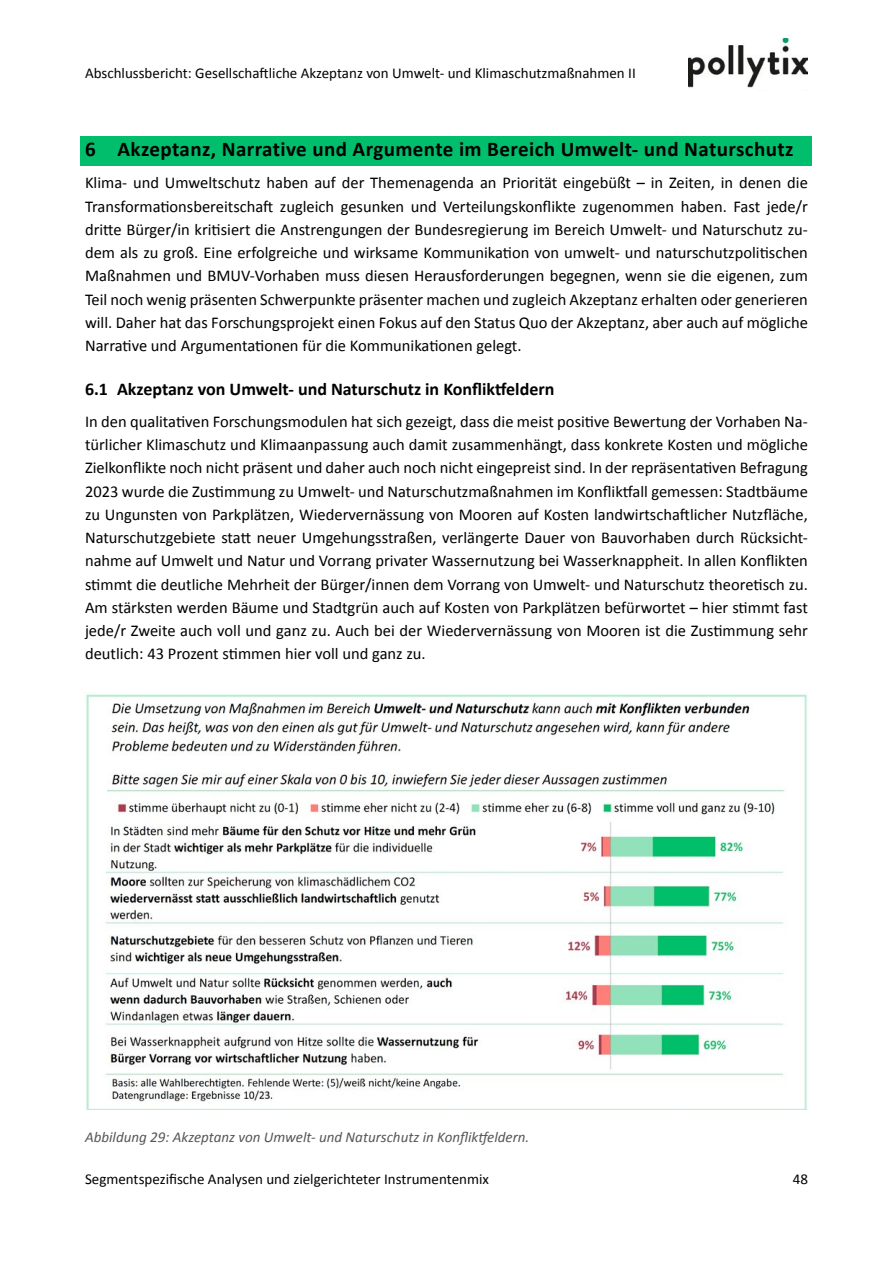
<style>
.page{position:relative;width:893px;height:1263px;background:#fff}
.page>*{position:absolute;margin:0;border:0;box-sizing:border-box;transform-origin:0 0}
.Heading_1{font:700 21px "Calibri";letter-spacing:.02em;color:#000}
.Heading_2{font:700 18px "Calibri";color:#000}
.Normal{font:16.5px/23.2px "Calibri";color:#000;text-align:justify}
.t1{font:15px "Calibri";color:#000}
.t2{font:italic 15px "Calibri";color:#565655}
</style>
<div class="page">
<img style="left:688px;top:38px;width:120px;height:50px">
<div style="left:81px;top:136px;width:731px;height:30px;background:#00be6b"></div>
<img style="left:85px;top:692px;width:723px;height:417px">
<p class="t1" style="left:85px;top:62px;width:552px">Abschlussbericht: Gesellschaftliche Akzeptanz von Umwelt- und Klimaschutzmaßnahmen II</p>
<h1 class="Heading_1" style="left:85px;top:134px;width:710px">6 Akzeptanz, Narrative und Argumente im Bereich Umwelt- und Naturschutz</h1>
<p class="Normal" style="left:85px;top:171px;width:724px">Klima- und Umweltschutz haben auf der Themenagenda an Priorität eingebüßt – in Zeiten, in denen die Transformationsbereitschaft zugleich gesunken und Verteilungskonflikte zugenommen haben. Fast jede/r dritte Bürger/in kritisiert die Anstrengungen der Bundesregierung im Bereich Umwelt- und Naturschutz zu&shy;dem als zu groß. Eine erfolgreiche und wirksame Kommunikation von umwelt- und naturschutzpolitischen Maßnahmen und BMUV-Vorhaben muss diesen Herausforderungen begegnen, wenn sie die eigenen, zum Teil noch wenig präsenten Schwerpunkte präsenter machen und zugleich Akzeptanz erhalten oder generieren will. Daher hat das Forschungsprojekt einen Fokus auf den Status Quo der Akzeptanz, aber auch auf mögliche Narrative und Argumentationen für die Kommunikationen gelegt.</p>
<h2 class="Heading_2" style="left:85px;top:376px;width:471px">6.1 Akzeptanz von Umwelt- und Naturschutz in Konfliktfeldern</h2>
<p class="Normal" style="left:85px;top:409px;width:724px">In den qualitativen Forschungsmodulen hat sich gezeigt, dass die meist positive Bewertung der Vorhaben Na&shy;türlicher Klimaschutz und Klimaanpassung auch damit zusammenhängt, dass konkrete Kosten und mögliche Zielkonflikte noch nicht präsent und daher auch noch nicht eingepreist sind. In der repräsentativen Befragung 2023 wurde die Zustimmung zu Umwelt- und Naturschutzmaßnahmen im Konfliktfall gemessen: Stadtbäume zu Ungunsten von Parkplätzen, Wiedervernässung von Mooren auf Kosten landwirtschaftlicher Nutzfläche, Naturschutzgebiete statt neuer Umgehungsstraßen, verlängerte Dauer von Bauvorhaben durch Rücksicht&shy;nahme auf Umwelt und Natur und Vorrang privater Wassernutzung bei Wasserknappheit. In allen Konflikten stimmt die deutliche Mehrheit der Bürger/innen dem Vorrang von Umwelt- und Naturschutz theoretisch zu.<br>Am stärksten werden Bäume und Stadtgrün auch auf Kosten von Parkplätzen befürwortet – hier stimmt fast jede/r Zweite auch voll und ganz zu. Auch bei der Wiedervernässung von Mooren ist die Zustimmung sehr deutlich: 43 Prozent stimmen hier voll und ganz zu.</p>
<p class="t2" style="left:85px;top:1127px;width:446px">Abbildung 29: Akzeptanz von Umwelt- und Naturschutz in Konfliktfeldern.</p>
<p class="t1" style="left:85px;top:1168px;width:405px">Segmentspezifische Analysen und zielgerichteter Instrumentenmix</p>
<p class="t1" style="left:793px;top:1168px;width:17px">48</p>
</div>
